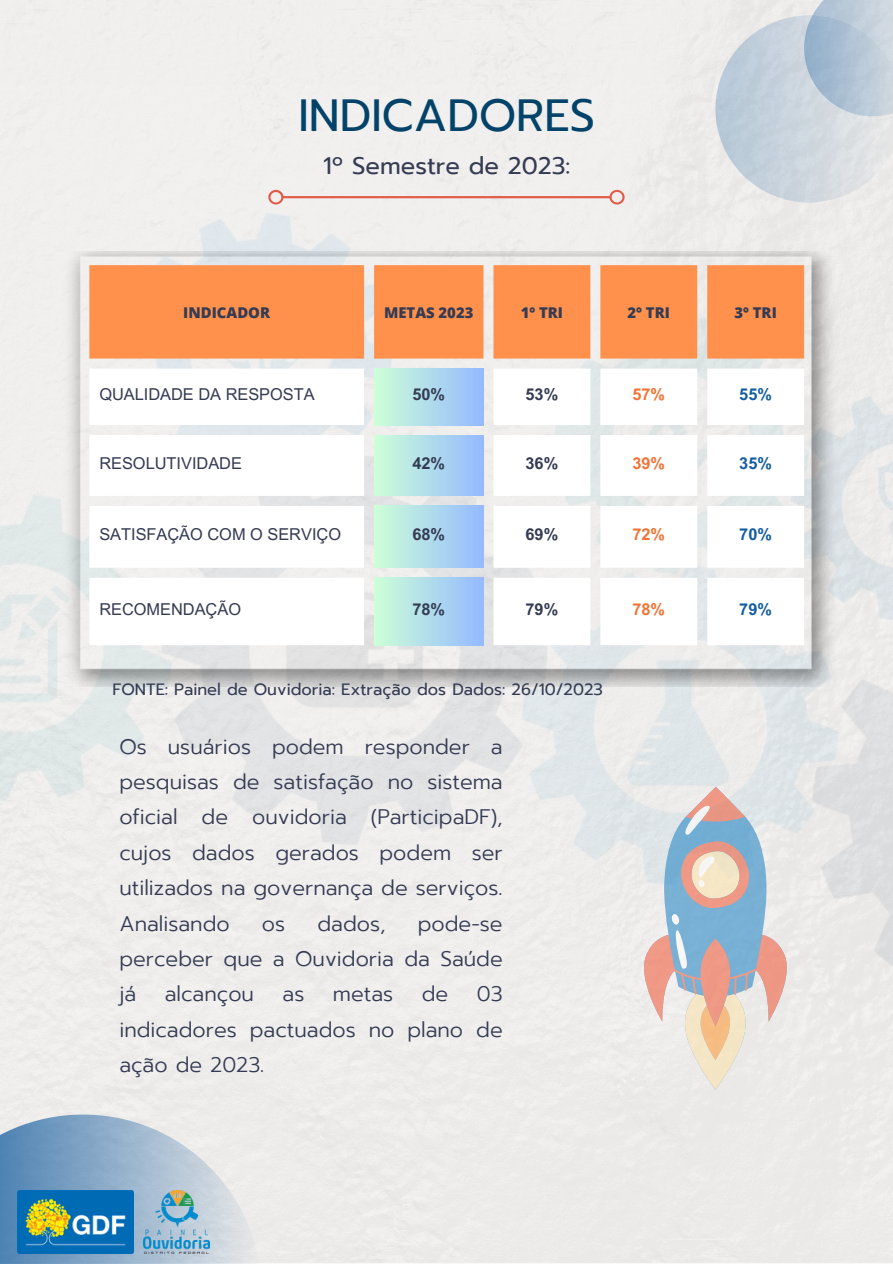
<style>
.page{position:relative;width:893px;height:1264px;background:#fff}
.page>*{position:absolute;margin:0;border:0;box-sizing:border-box;transform-origin:0 0}
.t1{font:45px "Prompt";color:#044369}
.t2{font:23.85px "Prompt";color:#343b53}
.t3{font:300 21px/35.4px "Prompt";color:#343b53;text-align:justify}
.t4{font:16.35px "Arial MT Pro";color:#343b53}
.t5{font:16.35px "Prompt";color:#343b53}
.t6{font:700 16.35px "Arial MT Pro";color:#343b53}
.t7{font:700 16.35px "Arial MT Pro";color:#f37335}
.t8{font:700 16.35px "Arial MT Pro";color:#145da0}
.t9{font:800 14.85px "Open Sans";color:#343b53}
</style>
<div class="page">
<svg style="left:715px;top:0;width:177px;height:202px"></svg>
<svg style="left:0;top:1114px;width:261px;height:149px"></svg>
<svg style="left:268px;top:190px;width:356px;height:14px"></svg>
<img style="left:17px;top:1189px;width:116px;height:63px">
<img style="left:144px;top:1189px;width:65px;height:63px">
<svg style="left:89px;top:265px;width:715px;height:93px;fill:#ff914d"></svg>
<svg style="left:89px;top:368px;width:715px;height:277px"></svg>
<div style="left:374px;top:368px;width:109px;height:57px;background:linear-gradient(to right,#cdffd8,#95bafe)"></div>
<div style="left:374px;top:435px;width:109px;height:61px;background:linear-gradient(to right,#cdffd8,#95bafe)"></div>
<div style="left:374px;top:506px;width:109px;height:61px;background:linear-gradient(to right,#cdffd8,#95bafe)"></div>
<div style="left:374px;top:577px;width:109px;height:68px;background:linear-gradient(to right,#cdffd8,#95bafe)"></div>
<svg style="left:643px;top:786px;width:144px;height:303px"></svg>
<p class="t1" style="left:298px;top:82px;width:298px">INDICADORES</p>
<p class="t2" style="left:323px;top:148px;width:248px">1º Semestre de 2023:</p>
<p class="t9" style="left:183px;top:302px;width:88px">INDICADOR</p>
<p class="t9" style="left:384px;top:302px;width:91px">METAS 2023</p>
<p class="t9" style="left:520px;top:302px;width:44px">1º TRI</p>
<p class="t9" style="left:627px;top:302px;width:44px">2º TRI</p>
<p class="t9" style="left:734px;top:302px;width:44px">3º TRI</p>
<p class="t4" style="left:99px;top:388px;width:217px">QUALIDADE DA RESPOSTA</p>
<p class="t6" style="left:412px;top:388px;width:34px">50%</p>
<p class="t6" style="left:525px;top:388px;width:34px">53%</p>
<p class="t7" style="left:632px;top:388px;width:34px">57%</p>
<p class="t8" style="left:739px;top:388px;width:34px">55%</p>
<p class="t4" style="left:99px;top:457px;width:144px">RESOLUTIVIDADE</p>
<p class="t6" style="left:412px;top:457px;width:34px">42%</p>
<p class="t6" style="left:525px;top:457px;width:34px">36%</p>
<p class="t7" style="left:632px;top:457px;width:34px">39%</p>
<p class="t8" style="left:739px;top:457px;width:34px">35%</p>
<p class="t4" style="left:99px;top:528px;width:243px">SATISFAÇÃO COM O SERVIÇO</p>
<p class="t6" style="left:412px;top:528px;width:34px">68%</p>
<p class="t6" style="left:525px;top:528px;width:34px">69%</p>
<p class="t7" style="left:632px;top:528px;width:34px">72%</p>
<p class="t8" style="left:739px;top:528px;width:34px">70%</p>
<p class="t4" style="left:99px;top:603px;width:143px">RECOMENDAÇÃO</p>
<p class="t6" style="left:412px;top:603px;width:34px">78%</p>
<p class="t6" style="left:525px;top:603px;width:34px">79%</p>
<p class="t7" style="left:632px;top:603px;width:34px">78%</p>
<p class="t8" style="left:739px;top:603px;width:34px">79%</p>
<p class="t5" style="left:112px;top:677px;width:492px">FONTE: Painel de Ouvidoria: Extração dos Dados: 26/10/2023</p>
<p class="t3" style="left:119px;top:728px;width:385px">Os usuários podem responder a pesquisas de satisfação no sistema oficial de ouvidoria (ParticipaDF), cujos dados gerados podem ser utilizados na governança de serviços.</p>
<p class="t3" style="left:119px;top:905px;width:112px">Analisando</p>
<p class="t3" style="left:262px;top:905px;width:25px">os</p>
<p class="t3" style="left:317px;top:905px;width:70px">dados,</p>
<p class="t3" style="left:119px;top:905px;width:385px;text-indent:298px">pode-se perceber que a Ouvidoria da Saúde já</p>
<p class="t3" style="left:165px;top:976px;width:91px">alcançou</p>
<p class="t3" style="left:282px;top:976px;width:23px">as</p>
<p class="t3" style="left:333px;top:976px;width:62px">metas</p>
<p class="t3" style="left:422px;top:976px;width:28px">de</p>
<p class="t3" style="left:119px;top:976px;width:385px;text-indent:357px">03 indicadores pactuados no plano de ação de 2023.</p>
</div>
